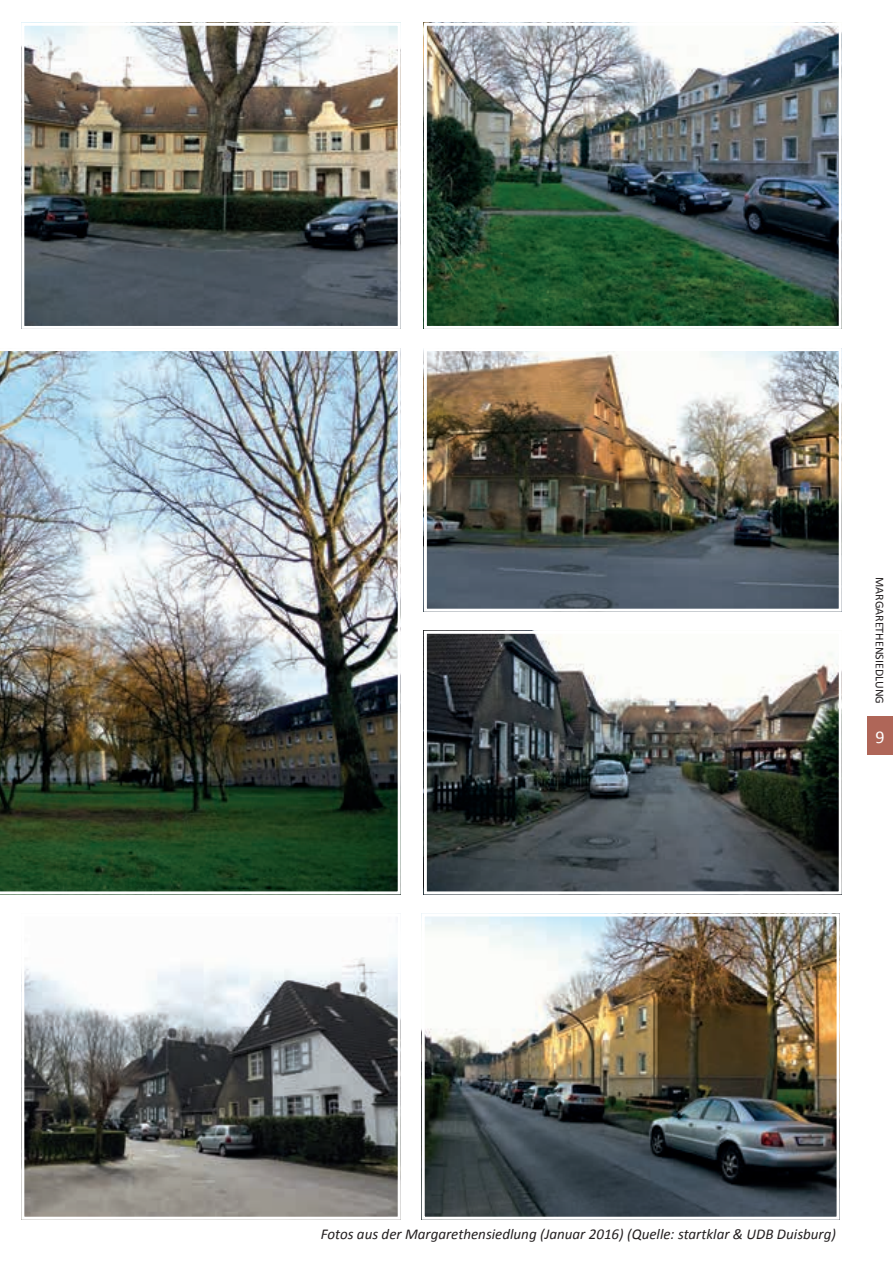
<style>
.page{position:relative;width:893px;height:1263px;background:#fff}
.page>*{position:absolute;margin:0;border:0;box-sizing:border-box;transform-origin:0 0}
.t1{font:18px "Calibri";color:#fff}
.t2{font:italic 15px "Calibri";color:#231f20}
.t3{font:12px "Calibri";color:#231f20}
</style>
<div class="page">
<img style="left:0;top:348px;width:401px;height:546px">
<img style="left:25px;top:27px;width:372px;height:298px">
<div style="left:21px;top:23px;width:380px;height:306px;border:3px solid #fff"></div>
<img style="left:428px;top:352px;width:410px;height:256px">
<div style="left:424px;top:348px;width:418px;height:264px;border:3px solid #fff"></div>
<img style="left:428px;top:27px;width:410px;height:298px">
<div style="left:424px;top:23px;width:418px;height:306px;border:3px solid #fff"></div>
<img style="left:25px;top:957px;width:372px;height:259px">
<div style="left:21px;top:913px;width:380px;height:307px;border:3px solid #fff"></div>
<img style="left:426px;top:917px;width:410px;height:299px">
<div style="left:422px;top:913px;width:418px;height:307px;border:3px solid #fff"></div>
<img style="left:428px;top:635px;width:410px;height:255px">
<div style="left:424px;top:631px;width:418px;height:263px;border:3px solid #fff"></div>
<div style="left:867px;top:717px;width:26px;height:38px;background:#af6658"></div>
<p class="t3" style="left:887px;top:577px;width:129px;rotate:90deg">MARGARETHENSIEDLUNG</p>
<p class="t1" style="left:875px;top:725px;width:11px">9</p>
<p class="t2" style="left:321px;top:1225px;width:517px">Fotos aus der Margarethensiedlung (Januar 2016) (Quelle: startklar &amp; UDB Duisburg)</p>
</div>
